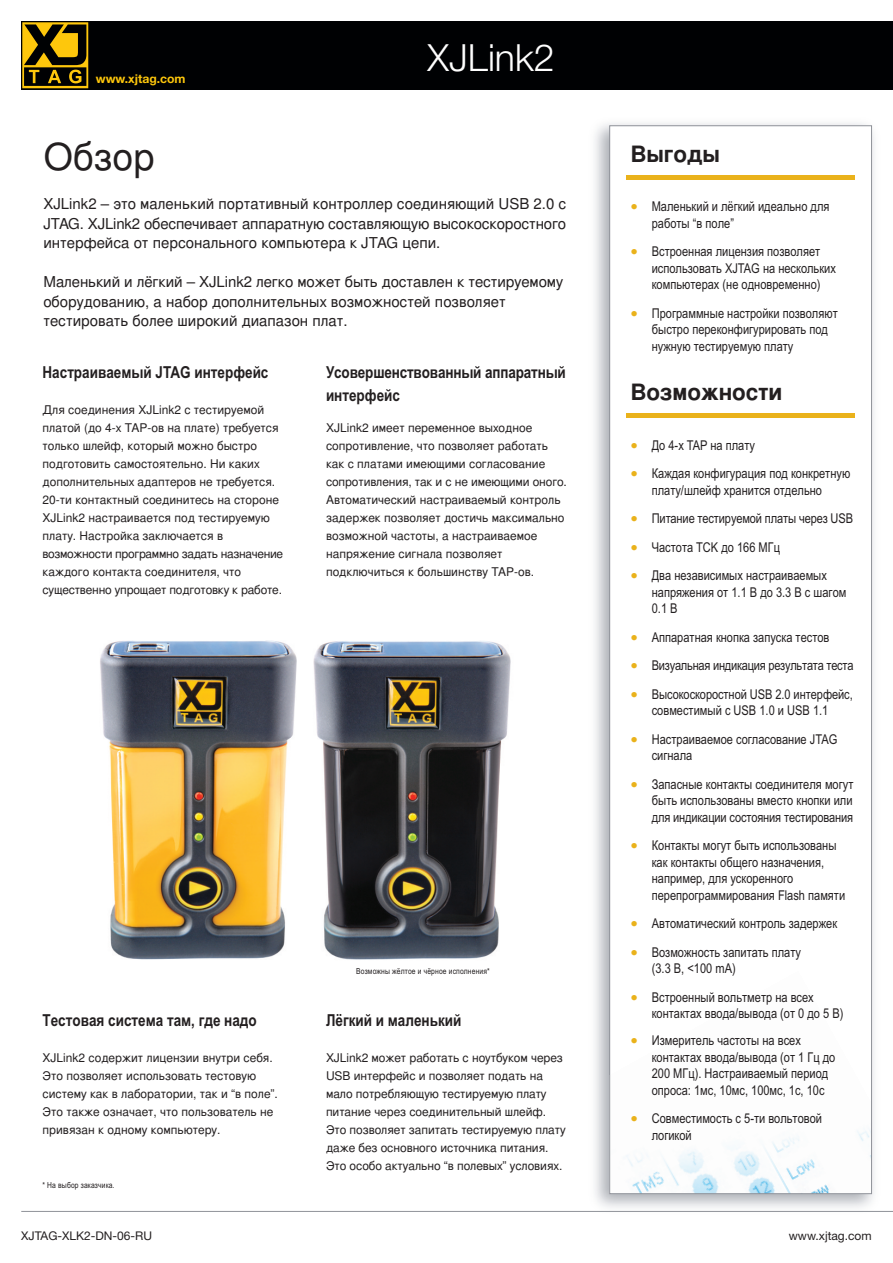
<style>
.page{position:relative;width:893px;height:1263px;background:#fff}
.page>*{position:absolute;margin:0;border:0;box-sizing:border-box;transform-origin:0 0}
.t1{font:300 37.5px "Helvetica Neue LT";color:#fff}
.t2{font:37.5px "Free Sans";color:#231f20}
.t3{font:700 22.5px "Free Sans";color:#231f20}
.t4{font:700 16.5px/22.5px "Arial Narrow";color:#231f20}
.t5{font:15px/19.5px "Free Sans";color:#231f20;text-align:justify}
.t6{font:13.5px/16.5px "Arial Narrow";color:#231f20}
.t7{font:700 12.15px "Helvetica Neue LT";color:#fec70c}
.t8{font:12px/18px "Free Sans";color:#231f20}
.t9{font:12px "Helvetica Neue LT";color:#231f20}
.t10{font:8.25px "Arial Narrow";letter-spacing:.015em;color:#231f20}
.s1{font-family:"Helvetica Neue";font-stretch:condensed;font-size:15px;color:#eab21b}
</style>
<div class="page">
<div style="left:21px;top:21px;width:872px;height:68px;background:#000103"></div>
<svg style="left:22px;top:22px;width:66px;height:66px"></svg>
<img style="left:626px;top:1130px;width:244px;height:62px">
<div style="left:626px;top:413px;width:229px;height:5px;background:#eab21b"></div>
<hr style="left:626px;top:175px;width:229px;height:4px;background:#eab21b">
<img style="left:313px;top:641px;width:198px;height:319px">
<img style="left:100px;top:640px;width:196px;height:320px">
<hr style="left:21px;top:1211px;width:872px;height:1px;background:#8f9299">
<p class="t7" style="left:96px;top:72px;width:91px">www.xjtag.com</p>
<h1 class="t1" style="left:428px;top:35px;width:129px">XJLink2</h1>
<h1 class="t2" style="left:43px;top:131px;width:113px">Обзор</h1>
<p class="t5" style="left:43px;top:195px;width:524px">XJLink2 – это маленький портативный контроллер соединяющий USB 2.0 с JTAG. XJLink2 обеспечивает аппаратную составляющую высокоскоростного интерфейса от персонального компьютера к JTAG цепи.</p>
<p class="t5" style="left:43px;top:273px;width:521px;text-align:left">Маленький и лёгкий – XJLink2 легко может быть доставлен к тестируемому оборудованию, а набор дополнительных возможностей позволяет тестировать более широкий диапазон плат.</p>
<h3 class="t4" style="left:43px;top:361px;width:227px">Настраиваемый JTAG интерфейс</h3>
<p class="t8" style="left:43px;top:402px;width:242px">Для соединения XJLink2 с тестируемой платой (до 4-х TAP-ов на плате) требуется только шлейф, который можно быстро подготовить самостоятельно. Ни каких дополнительных адаптеров не требуется.<br>20-ти контактный соединитесь на стороне XJLink2 настраивается под тестируемую плату. Настройка заключается в возможности программно задать назначение каждого контакта соединителя, что существенно упрощает подготовку к работе.</p>
<h3 class="t4" style="left:326px;top:361px;width:241px">Усовершенствованный аппаратный интерфейс</h3>
<p class="t8" style="left:326px;top:420px;width:242px">XJLink2 имеет переменное выходное сопротивление, что позволяет работать как с платами имеющими согласование сопротивления, так и с не имеющими оного.<br>Автоматический настраиваемый контроль задержек позволяет достичь максимально возможной частоты, а настраиваемое напряжение сигнала позволяет подключиться к большинству TAP-ов.</p>
<h3 class="t4" style="left:43px;top:1009px;width:216px">Тестовая система там, где надо</h3>
<p class="t8" style="left:43px;top:1050px;width:237px">XJLink2 содержит лицензии внутри себя.<br>Это позволяет использовать тестовую систему как в лаборатории, так и “в поле”.<br>Это также означает, что пользователь не привязан к одному компьютеру.</p>
<p class="t10" style="left:43px;top:1181px;width:74px">* На выбор заказчика.</p>
<p class="t10" style="left:356px;top:967px;width:135px">Возможны жёлтое и чёрное исполнения*</p>
<h3 class="t4" style="left:326px;top:1009px;width:137px">Лёгкий и маленький</h3>
<p class="t8" style="left:326px;top:1050px;width:241px">XJLink2 может работать с ноутбуком через USB интерфейс и позволяет подать на мало потребляющую тестируемую плату питание через соединительный шлейф.<br>Это позволяет запитать тестируемую плату даже без основного источника питания.<br>Это особо актуально “в полевых” условиях.</p>
<h2 class="t3" style="left:630px;top:137px;width:91px">Выгоды</h2>
<p class="t6" style="left:652px;top:198px;width:179px;text-indent:-21px"><span class="s1">•</span> Маленький и лёгкий идеально для работы “в поле”</p>
<p class="t6" style="left:652px;top:243px;width:186px;text-indent:-21px"><span class="s1">•</span> Встроенная лицензия позволяет использовать XJTAG на нескольких компьютерах (не одновременно)</p>
<p class="t6" style="left:652px;top:305px;width:188px;text-indent:-21px"><span class="s1">•</span> Программные настройки позволяют быстро переконфигурировать под нужную тестируемую плату</p>
<h2 class="t3" style="left:630px;top:376px;width:153px">Возможности</h2>
<p class="t6" style="left:630px;top:437px;width:126px"><span class="s1">•</span> До 4-х TAP на плату</p>
<p class="t6" style="left:630px;top:465px;width:221px;text-align:center"><span class="s1">•</span> Каждая конфигурация под конкретную плату/шлейф хранится отдельно</p>
<p class="t6" style="left:630px;top:510px;width:224px"><span class="s1">•</span> Питание тестируемой платы через USB</p>
<p class="t6" style="left:630px;top:539px;width:151px"><span class="s1">•</span> Частота TCK до 166 МГц</p>
<p class="t6" style="left:652px;top:567px;width:196px;text-indent:-21px"><span class="s1">•</span> Два независимых настраиваемых напряжения от 1.1 В до 3.3 В с шагом<br>0.1 В</p>
<p class="t6" style="left:630px;top:629px;width:200px"><span class="s1">•</span> Аппаратная кнопка запуска тестов</p>
<p class="t6" style="left:630px;top:657px;width:225px"><span class="s1">•</span> Визуальная индикация результата теста</p>
<p class="t6" style="left:630px;top:686px;width:224px;text-align:center"><span class="s1">•</span> Высокоскоростной USB 2.0 интерфейс, совместимый с USB 1.0 и USB 1.1</p>
<p class="t6" style="left:652px;top:731px;width:187px;text-indent:-21px"><span class="s1">•</span> Настраиваемое согласование JTAG сигнала</p>
<p class="t6" style="left:652px;top:776px;width:203px;text-align:justify;text-indent:-21px"><span class="s1">•</span> Запасные контакты соединителя могут быть использованы вместо кнопки или для индикации состояния тестирования</p>
<p class="t6" style="left:652px;top:837px;width:195px;text-indent:-21px"><span class="s1">•</span> Контакты могут быть использованы как контакты общего назначения, например, для ускоренного перепрограммирования Flash памяти</p>
<p class="t6" style="left:630px;top:915px;width:208px"><span class="s1">•</span> Автоматический контроль задержек</p>
<p class="t6" style="left:652px;top:944px;width:151px;text-indent:-21px"><span class="s1">•</span> Возможность запитать плату (3.3 В, &lt;100 mA)</p>
<p class="t6" style="left:652px;top:989px;width:193px;text-indent:-21px"><span class="s1">•</span> Встроенный вольтметр на всех контактах ввода/вывода (от 0 до 5 В)</p>
<p class="t6" style="left:652px;top:1032px;width:185px;text-indent:-21px"><span class="s1">•</span> Измеритель частоты на всех контактах ввода/вывода (от 1 Гц до<br>200 МГц). Настраиваемый период опроса: 1мс, 10мс, 100мс, 1с, 10с</p>
<p class="t6" style="left:652px;top:1110px;width:172px;text-indent:-21px"><span class="s1">•</span> Совместимость с 5-ти вольтовой логикой</p>
<p class="t9" style="left:21px;top:1229px;width:132px">XJTAG-XLK2-DN-06-RU</p>
<p class="t9" style="left:789px;top:1229px;width:84px">www.xjtag.com</p>
</div>
